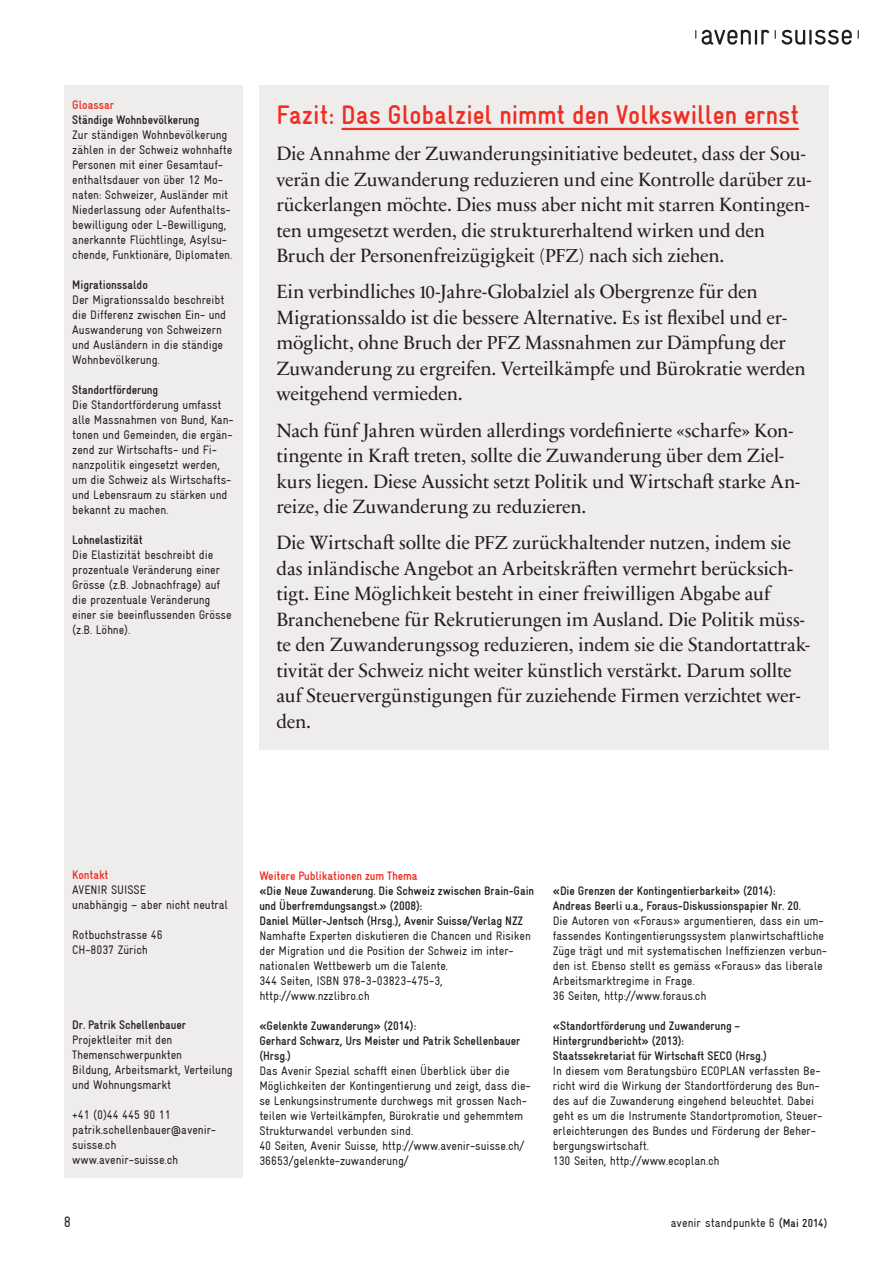
<style>
.page{position:relative;width:893px;height:1263px;background:#fff}
.page>*{position:absolute;margin:0;border:0;box-sizing:border-box;transform-origin:0 0}
.t1{font:700 condensed 27px "Gravur";letter-spacing:.005em;color:#ee2e22}
.t2{font:19.5px/25.5px "Sabon Next LT Pro";letter-spacing:-.01em;color:#231f20}
.t3{font:condensed 15px "Gravur";color:#231f20}
.t4{font:condensed 12.3px/15px "Gravur";letter-spacing:-.005em;color:#231f20}
.t5{font:700 condensed 12.3px/15px "Gravur";letter-spacing:-.005em;color:#231f20}
.t6{font:700 condensed 12.3px "Gravur";letter-spacing:-.005em;color:#ee2e22}
.s1{font-size:19.05px}
.s2{font-weight:700}
.s3{font-weight:700;font-size:11.7px}
</style>
<div class="page">
<svg style="left:702px;top:30px;width:67px;height:15px"></svg>
<svg style="left:782px;top:30px;width:70px;height:15px"></svg>
<div style="left:259px;top:85px;width:570px;height:665px;background:#efedeb"></div>
<svg style="left:342px;top:128px;width:456px;height:2px"></svg>
<div style="left:64px;top:85px;width:178px;height:1092px;background:#efedeb"></div>
<p class="t6" style="left:72px;top:98px;width:43px">Gloassar</p>
<p class="t5" style="left:72px;top:112px;width:129px">Ständige Wohnbevölkerung</p>
<p class="t4" style="left:72px;top:127px;width:162px">Zur ständigen Wohnbevölkerung zählen in der Schweiz wohnhafte<br>Personen mit einer Gesamtauf&shy;enthaltsdauer von über 12 Mo&shy;naten: Schweizer, Ausländer mit<br>Niederlassung oder Aufenthalts&shy;bewilligung oder L-Bewilligung, anerkannte Flüchtlinge, Asylsu&shy;chende, Funktionäre, Diplomaten.</p>
<p class="t5" style="left:72px;top:277px;width:77px">Migrationssaldo</p>
<p class="t4" style="left:72px;top:292px;width:156px">Der Migrationssaldo beschreibt die Differenz zwischen Ein- und<br>Auswanderung von Schweizern und Ausländern in die ständige<br>Wohnbevölkerung.</p>
<p class="t5" style="left:72px;top:382px;width:88px">Standortförderung</p>
<p class="t4" style="left:72px;top:397px;width:163px">Die Standortförderung umfasst alle Massnahmen von Bund, Kan&shy;tonen und Gemeinden, die ergän&shy;zend zur Wirtschafts- und Fi&shy;nanzpolitik eingesetzt werden, um die Schweiz als Wirtschafts&shy;und Lebensraum zu stärken und bekannt zu machen.</p>
<p class="t5" style="left:72px;top:532px;width:72px">Lohnelastizität</p>
<p class="t4" style="left:72px;top:547px;width:161px">Die Elastizität beschreibt die prozentuale Veränderung einer<br>Grösse (z.B. Jobnachfrage) auf die prozentuale Veränderung einer sie beeinflussenden Grösse (z.B. Löhne).</p>
<h1 class="t1" style="left:276px;top:100px;width:524px">Fazit: Das Globalziel nimmt den Volkswillen ernst</h1>
<p class="t2" style="left:276px;top:140px;width:536px">Die Annahme der Zuwanderungsinitiative bedeutet, dass der Sou&shy;verän die Zuwanderung reduzieren und eine Kontrolle darüber zu&shy;rückerlangen möchte. Dies muss aber nicht mit starren Kontingen&shy;ten umgesetzt werden, die strukturerhaltend wirken und den Bruch der Personenfreizügigkeit (<span class="s1">PFZ</span>) nach sich ziehen.</p>
<p class="t2" style="left:276px;top:278px;width:531px">Ein verbindliches <span class="s1">10</span>-Jahre-Globalziel als Obergrenze für den Migrationssaldo ist die bessere Alternative. Es ist flexibel und er&shy;möglicht, ohne Bruch der <span class="s1">PFZ</span> Massnahmen zur Dämpfung der Zuwanderung zu ergreifen. Verteilkämpfe und Bürokratie werden weitgehend vermieden.</p>
<p class="t2" style="left:276px;top:416px;width:525px">Nach fünf Jahren würden allerdings vordefinierte «scharfe» Kon&shy;tingente in Kraft treten, sollte die Zuwanderung über dem Ziel&shy;kurs liegen. Diese Aussicht setzt Politik und Wirtschaft starke An&shy;reize, die Zuwanderung zu reduzieren.</p>
<p class="t2" style="left:276px;top:529px;width:535px">Die Wirtschaft sollte die <span class="s1">PFZ</span> zurückhaltender nutzen, indem sie das inländische Angebot an Arbeitskräften vermehrt berücksich&shy;tigt. Eine Möglichkeit besteht in einer freiwilligen Abgabe auf Branchenebene für Rekrutierungen im Ausland. Die Politik müss&shy;te den Zuwanderungssog reduzieren, indem sie die Standortattrak&shy;tivität der Schweiz nicht weiter künstlich verstärkt. Darum sollte auf Steuervergünstigungen für zuziehende Firmen verzichtet wer&shy;den.</p>
<p class="t6" style="left:72px;top:868px;width:38px">Kontakt</p>
<p class="t4" style="left:72px;top:882px;width:157px">AVENIR SUISSE<br>unabhängig – aber nicht neutral</p>
<p class="t4" style="left:72px;top:927px;width:92px">Rotbuchstrasse 46<br>CH-8037 Zürich</p>
<p class="t5" style="left:72px;top:1017px;width:115px">Dr. Patrik Schellenbauer</p>
<p class="t4" style="left:72px;top:1032px;width:162px">Projektleiter mit den<br>Themenschwerpunkten<br>Bildung, Arbeitsmarkt, Verteilung und Wohnungsmarkt</p>
<p class="t4" style="left:72px;top:1107px;width:144px">+41 (0)44 445 90 11 patrik.schellenbauer@avenir&shy;suisse.ch www.avenir-suisse.ch</p>
<p class="t6" style="left:259px;top:869px;width:160px">Weitere Publikationen zum Thema</p>
<p class="t5" style="left:259px;top:884px;width:276px">«Die Neue Zuwanderung. Die Schweiz zwischen Brain-Gain und Überfremdungsangst.» (2008):<br>Daniel Müller-Jentsch (Hrsg.), Avenir Suisse/Verlag NZZ</p>
<p class="t4" style="left:259px;top:928px;width:273px">Namhafte Experten diskutieren die Chancen und Risiken der Migration und die Position der Schweiz im inter&shy;nationalen Wettbewerb um die Talente.<br>344 Seiten, ISBN 978-3-03823-475-3, http://www.nzzlibro.ch</p>
<p class="t5" style="left:259px;top:1019px;width:263px">«Gelenkte Zuwanderung» (2014):<br>Gerhard Schwarz, Urs Meister und Patrik Schellenbauer (Hrsg.)</p>
<p class="t4" style="left:259px;top:1063px;width:273px">Das Avenir Spezial schafft einen Überblick über die Möglichkeiten der Kontingentierung und zeigt, dass die&shy;se Lenkungsinstrumente durchwegs mit grossen Nach&shy;teilen wie Verteilkämpfen, Bürokratie und gehemmtem Strukturwandel verbunden sind.<br>40 Seiten, Avenir Suisse, http://www.avenir-suisse.ch/ 36653/gelenkte-zuwanderung/</p>
<p class="t5" style="left:553px;top:884px;width:250px">«Die Grenzen der Kontingentierbarkeit» (2014):<br>Andreas Beerli u.a., Foraus-Diskussionspapier Nr. 20.</p>
<p class="t4" style="left:553px;top:913px;width:276px">Die Autoren von «Foraus» argumentieren, dass ein um&shy;fassendes Kontingentierungssystem planwirtschaftliche Züge trägt und mit systematischen Ineffizienzen verbun&shy;den ist. Ebenso stellt es gemäss «Foraus» das liberale Arbeitsmarktregime in Frage.<br>36 Seiten, http://www.foraus.ch</p>
<p class="t5" style="left:553px;top:1019px;width:216px">«Standortförderung und Zuwanderung –<br>Hintergrundbericht» (2013):<br>Staatssekretariat für Wirtschaft SECO (Hrsg.)</p>
<p class="t4" style="left:553px;top:1063px;width:271px">In diesem vom Beratungsbüro ECOPLAN verfassten Be&shy;richt wird die Wirkung der Standortförderung des Bun&shy;des auf die Zuwanderung eingehend beleuchtet. Dabei geht es um die Instrumente Standortpromotion, Steuer&shy;erleichterungen des Bundes und Förderung der Beher&shy;bergungswirtschaft.<br>130 Seiten, http://www.ecoplan.ch</p>
<p class="t3" style="left:64px;top:1214px;width:9px">8</p>
<p class="t4" style="left:671px;top:1215px;width:158px">avenir standpunkte 6 <span class="s2">(</span><span class="s3">Mai 2014)</span></p>
</div>
